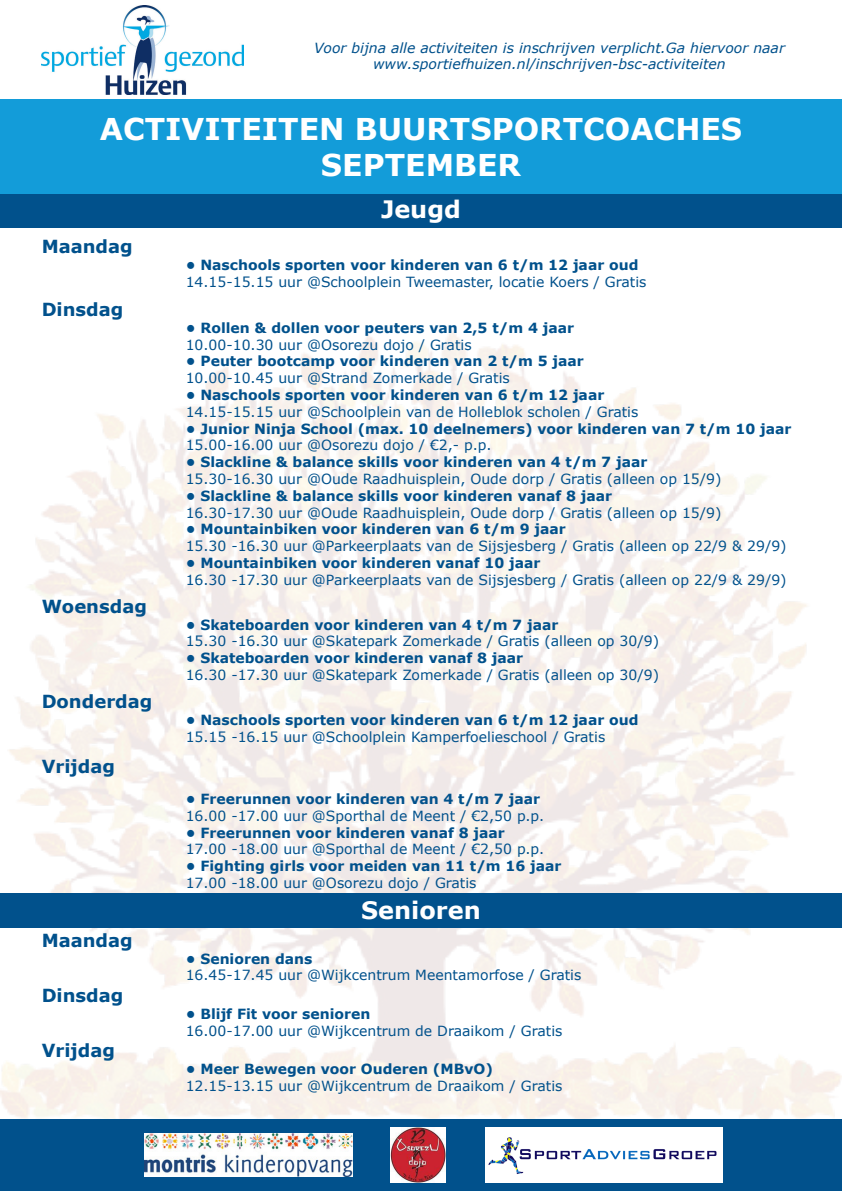
<style>
.page{position:relative;width:842px;height:1191px;background:#fff}
.page>*{position:absolute;margin:0;border:0;box-sizing:border-box;transform-origin:0 0}
.t1{font:700 30px "Verdana";color:#fff}
.t2{font:700 24px "Verdana";color:#fff}
.t3{font:700 18px "Verdana";color:#01518c}
.t4{font:14px "Verdana";color:#01518c}
.t5{font:700 14px "Verdana";color:#01518c}
.t6{font:italic 14px "Verdana";color:#01518c}
</style>
<div class="page">
<div style="left:0;top:194px;width:842px;height:34px;background:#01518c"></div>
<img style="left:0;top:328px;width:842px;height:791px">
<div style="left:0;top:1119px;width:842px;height:72px;background:#01518c"></div>
<div style="left:0;top:99px;width:842px;height:95px;background:#139cd9"></div>
<img style="left:144px;top:1133px;width:208px;height:43px">
<img style="left:391px;top:1127px;width:54px;height:55px">
<img style="left:486px;top:1127px;width:236px;height:55px">
<img style="left:41px;top:6px;width:203px;height:88px">
<div style="left:0;top:893px;width:842px;height:34px;background:#01518c"></div>
<p class="t6" style="left:314px;top:38px;width:472px">Voor bijna alle activiteiten is inschrijven verplicht.Ga hiervoor naar</p>
<p class="t6" style="left:373px;top:55px;width:354px">www.sportiefhuizen.nl/inschrijven-bsc-activiteiten</p>
<p class="t1" style="left:100px;top:108px;width:644px">ACTIVITEITEN BUURTSPORTCOACHES</p>
<p class="t1" style="left:321px;top:144px;width:201px">SEPTEMBER</p>
<p class="t3" style="left:42px;top:234px;width:93px">Maandag</p>
<p class="t3" style="left:42px;top:297px;width:83px">Dinsdag</p>
<p class="t3" style="left:42px;top:593px;width:107px">Woensdag</p>
<p class="t3" style="left:42px;top:689px;width:112px">Donderdag</p>
<p class="t3" style="left:42px;top:753px;width:75px">Vrijdag</p>
<p class="t3" style="left:42px;top:927px;width:93px">Maandag</p>
<p class="t3" style="left:42px;top:982px;width:83px">Dinsdag</p>
<p class="t3" style="left:42px;top:1037px;width:75px">Vrijdag</p>
<p class="t2" style="left:381px;top:192px;width:81px">Jeugd</p>
<p class="t5" style="left:186px;top:255px;width:454px">• Naschools sporten voor kinderen van 6 t/m 12 jaar oud</p>
<p class="t4" style="left:186px;top:272px;width:462px">14.15-15.15 uur @Schoolplein Tweemaster, locatie Koers / Gratis</p>
<p class="t5" style="left:186px;top:318px;width:390px">• Rollen &amp; dollen voor peuters van 2,5 t/m 4 jaar</p>
<p class="t4" style="left:186px;top:335px;width:287px">10.00-10.30 uur @Osorezu dojo / Gratis</p>
<p class="t5" style="left:186px;top:351px;width:400px">• Peuter bootcamp voor kinderen van 2 t/m 5 jaar</p>
<p class="t4" style="left:186px;top:368px;width:326px">10.00-10.45 uur @Strand Zomerkade / Gratis</p>
<p class="t5" style="left:186px;top:385px;width:420px">• Naschools sporten voor kinderen van 6 t/m 12 jaar</p>
<p class="t4" style="left:186px;top:402px;width:454px">14.15-15.15 uur @Schoolplein van de Holleblok scholen / Gratis</p>
<p class="t5" style="left:186px;top:418px;width:607px">• Junior Ninja School (max. 10 deelnemers) voor kinderen van 7 t/m 10 jaar</p>
<p class="t4" style="left:186px;top:436px;width:307px">15.00-16.00 uur @Osorezu dojo / €2,- p.p.</p>
<p class="t5" style="left:186px;top:452px;width:463px">• Slackline &amp; balance skills voor kinderen van 4 t/m 7 jaar</p>
<p class="t4" style="left:186px;top:469px;width:537px">15.30-16.30 uur @Oude Raadhuisplein, Oude dorp / Gratis (alleen op 15/9)</p>
<p class="t5" style="left:186px;top:486px;width:428px">• Slackline &amp; balance skills voor kinderen vanaf 8 jaar</p>
<p class="t4" style="left:186px;top:503px;width:537px">16.30-17.30 uur @Oude Raadhuisplein, Oude dorp / Gratis (alleen op 15/9)</p>
<p class="t5" style="left:186px;top:519px;width:382px">• Mountainbiken voor kinderen van 6 t/m 9 jaar</p>
<p class="t4" style="left:186px;top:536px;width:602px">15.30 -16.30 uur @Parkeerplaats van de Sijsjesberg / Gratis (alleen op 22/9 &amp; 29/9)</p>
<p class="t5" style="left:186px;top:553px;width:356px">• Mountainbiken voor kinderen vanaf 10 jaar</p>
<p class="t4" style="left:186px;top:570px;width:602px">16.30 -17.30 uur @Parkeerplaats van de Sijsjesberg / Gratis (alleen op 22/9 &amp; 29/9)</p>
<p class="t5" style="left:186px;top:614px;width:374px">• Skateboarden voor kinderen van 4 t/m 7 jaar</p>
<p class="t4" style="left:186px;top:631px;width:475px">15.30 -16.30 uur @Skatepark Zomerkade / Gratis (alleen op 30/9)</p>
<p class="t5" style="left:186px;top:648px;width:339px">• Skateboarden voor kinderen vanaf 8 jaar</p>
<p class="t4" style="left:186px;top:665px;width:475px">16.30 -17.30 uur @Skatepark Zomerkade / Gratis (alleen op 30/9)</p>
<p class="t5" style="left:186px;top:710px;width:454px">• Naschools sporten voor kinderen van 6 t/m 12 jaar oud</p>
<p class="t4" style="left:186px;top:727px;width:421px">15.15 -16.15 uur @Schoolplein Kamperfoelieschool / Gratis</p>
<p class="t5" style="left:186px;top:789px;width:356px">• Freerunnen voor kinderen van 4 t/m 7 jaar</p>
<p class="t4" style="left:186px;top:806px;width:360px">16.00 -17.00 uur @Sporthal de Meent / €2,50 p.p.</p>
<p class="t5" style="left:186px;top:822px;width:321px">• Freerunnen voor kinderen vanaf 8 jaar</p>
<p class="t4" style="left:186px;top:839px;width:360px">17.00 -18.00 uur @Sporthal de Meent / €2,50 p.p.</p>
<p class="t5" style="left:186px;top:856px;width:377px">• Fighting girls voor meiden van 11 t/m 16 jaar</p>
<p class="t4" style="left:186px;top:873px;width:292px">17.00 -18.00 uur @Osorezu dojo / Gratis</p>
<p class="t2" style="left:361px;top:893px;width:121px">Senioren</p>
<p class="t5" style="left:186px;top:948px;width:128px">• Senioren dans</p>
<p class="t4" style="left:186px;top:965px;width:397px">16.45-17.45 uur @Wijkcentrum Meentamorfose / Gratis</p>
<p class="t5" style="left:186px;top:1003px;width:186px">• Blijf Fit voor senioren</p>
<p class="t4" style="left:186px;top:1020px;width:378px">16.00-17.00 uur @Wijkcentrum de Draaikom / Gratis</p>
<p class="t5" style="left:186px;top:1059px;width:309px">• Meer Bewegen voor Ouderen (MBvO)</p>
<p class="t4" style="left:186px;top:1076px;width:378px">12.15-13.15 uur @Wijkcentrum de Draaikom / Gratis</p>
</div>
